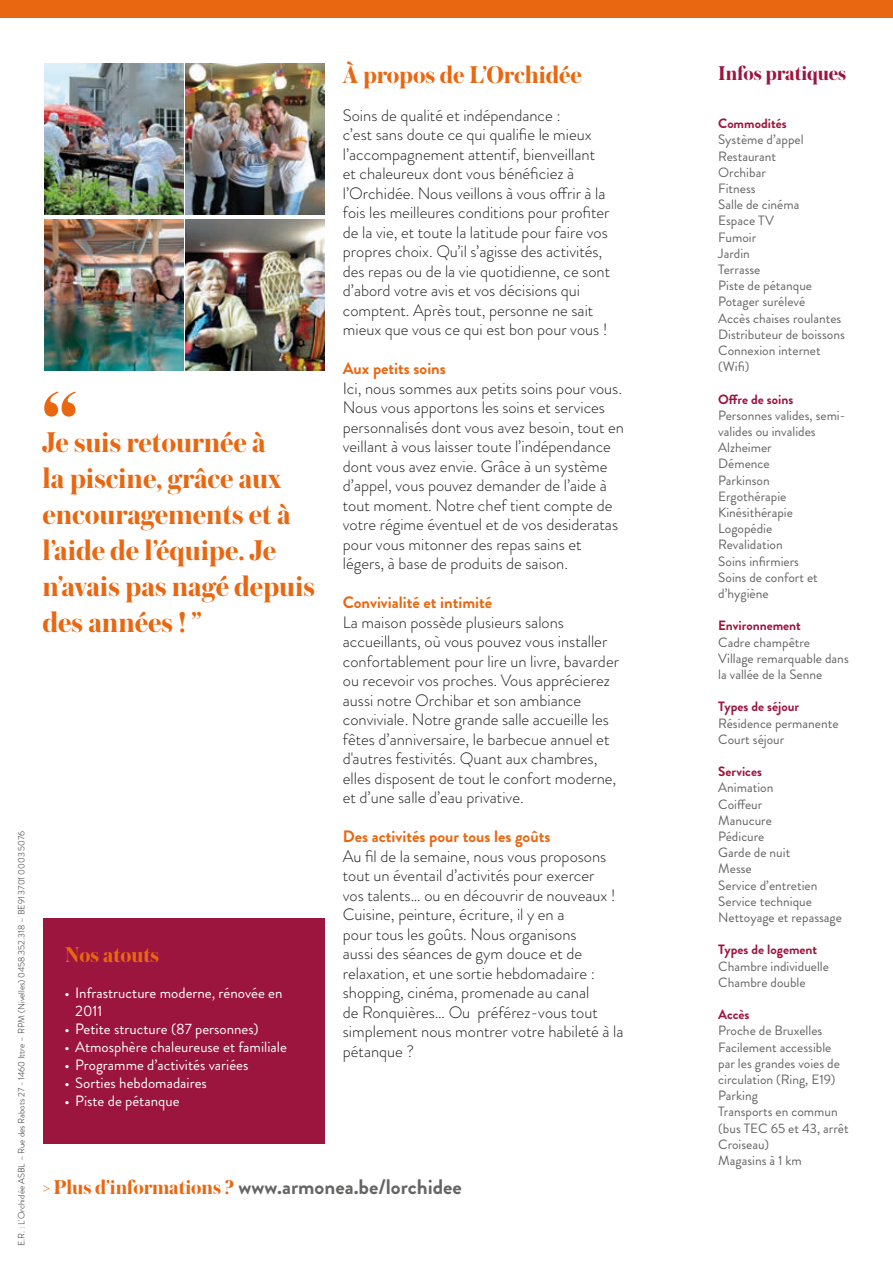
<style>
.page{position:relative;width:893px;height:1263px;background:#fff}
.page>*{position:absolute;margin:0;border:0;box-sizing:border-box;transform-origin:0 0}
.t1{font:700 105.9px "Austin";color:#ea6711}
.t2{font:700 30px/36px "Austin";color:#ea6711}
.t3{font:700 25.5px "Austin";letter-spacing:-.005em;color:#ea6711}
.t4{font:700 22.5px "Austin";color:#ea6711}
.t5{font:700 21px "Brandon Grotesque";color:#646463}
.t6{font:700 21px "Austin";color:#9c153f}
.t7{font:300 16.5px/19.5px "Brandon Grotesque";color:#1c1c1b}
.t8{font:700 16.5px "Brandon Grotesque";color:#ea6711}
.t9{font:15px/18px "Brandon Grotesque";color:#fff}
.t10{font:13.5px/16.2px "Brandon Grotesque";color:#646463}
.t11{font:700 13.5px "Brandon Grotesque";color:#9c153f}
.t12{font:300 9px "Brandon Grotesque";color:#1c1c1b}
.s1{font-family:"Austin";color:#ea6711}
</style>
<div class="page">
<div style="left:43px;top:918px;width:282px;height:225px;background:#9c153f"></div>
<div style="left:0;top:0;width:893px;height:17px;background:#ea6711"></div>
<img style="left:45px;top:64px;width:279px;height:151px">
<img style="left:45px;top:220px;width:279px;height:151px">
<p class="t12" style="left:15px;top:1246px;width:417px;rotate:-90deg">E.R. : L'Orchidée ASBL – Rue des Rabots 27 - 1460 Ittre – RPM (Nivelles) 0458.352.318 – BE91 3701 0003 5076</p>
<h1 class="t1" style="left:43px;top:353px;width:37px">“</h1>
<h2 class="t2" style="left:43px;top:423px;width:225px">Je suis retournée à</h2>
<h2 class="t2" style="left:43px;top:459px;width:274px">la piscine, grâce aux encouragements et à l’aide de l’équipe. Je n’avais pas nagé depuis des années ! ”</h2>
<h3 class="t4" style="left:65px;top:938px;width:96px">Nos atouts</h3>
<p class="t9" style="left:75px;top:984px;width:209px;text-indent:-11px">• Infrastructure moderne, rénovée en<br>2011</p>
<p class="t9" style="left:65px;top:1020px;width:196px">• Petite structure (87 personnes)</p>
<p class="t9" style="left:65px;top:1038px;width:224px">• Atmosphère chaleureuse et familiale</p>
<p class="t9" style="left:65px;top:1056px;width:185px">• Programme d’activités variées</p>
<p class="t9" style="left:65px;top:1074px;width:144px">• Sorties hebdomadaires</p>
<p class="t9" style="left:65px;top:1092px;width:116px">• Piste de pétanque</p>
<h3 class="t3" style="left:343px;top:56px;width:240px">À propos de L’Orchidée</h3>
<p class="t7" style="left:343px;top:105px;width:269px">Soins de qualité et indépendance :<br>c’est sans doute ce qui qualifie le mieux l’accompagnement attentif, bienveillant et chaleureux dont vous bénéficiez à l’Orchidée. Nous veillons à vous offrir à la fois les meilleures conditions pour profiter de la vie, et toute la latitude pour faire vos propres choix. Qu’il s’agisse des activités, des repas ou de la vie quotidienne, ce sont d’abord votre avis et vos décisions qui comptent. Après tout, personne ne sait mieux que vous ce qui est bon pour vous !</p>
<p class="t8" style="left:343px;top:357px;width:105px">Aux petits soins</p>
<p class="t7" style="left:343px;top:378px;width:283px">Ici, nous sommes aux petits soins pour vous.<br>Nous vous apportons les soins et services personnalisés dont vous avez besoin, tout en veillant à vous laisser toute l’indépendance dont vous avez envie. Grâce à un système d’appel, vous pouvez demander de l’aide à tout moment. Notre chef tient compte de votre régime éventuel et de vos desideratas pour vous mitonner des repas sains et légers, à base de produits de saison.</p>
<p class="t8" style="left:343px;top:591px;width:151px">Convivialité et intimité</p>
<p class="t7" style="left:343px;top:612px;width:278px">La maison possède plusieurs salons accueillants, où vous pouvez vous installer confortablement pour lire un livre, bavarder ou recevoir vos proches. Vous apprécierez aussi notre Orchibar et son ambiance conviviale. Notre grande salle accueille les fêtes d’anniversaire, le barbecue annuel et d'autres festivités. Quant aux chambres, elles disposent de tout le confort moderne, et d’une salle d’eau privative.</p>
<p class="t8" style="left:343px;top:825px;width:209px">Des activités pour tous les goûts</p>
<p class="t7" style="left:343px;top:846px;width:282px">Au fil de la semaine, nous vous proposons tout un éventail d’activités pour exercer<br>vos talents… ou en découvrir de nouveaux !<br>Cuisine, peinture, écriture, il y en a<br>pour tous les goûts. Nous organisons<br>aussi des séances de gym douce et de relaxation, et une sortie hebdomadaire : shopping, cinéma, promenade au canal<br>de Ronquières… Ou préférez-vous tout simplement nous montrer votre habileté à la pétanque ?</p>
<p class="t5" style="left:43px;top:1172px;width:421px"><span class="s1">&gt; Plus d’informations ?</span> www.armonea.be/lorchidee</p>
<p class="t6" style="left:718px;top:58px;width:129px">Infos pratiques</p>
<p class="t11" style="left:718px;top:114px;width:70px">Commodités</p>
<p class="t10" style="left:718px;top:132px;width:128px">Système d’appel<br>Restaurant<br>Orchibar<br>Fitness<br>Salle de cinéma<br>Espace TV<br>Fumoir<br>Jardin<br>Terrasse<br>Piste de pétanque<br>Potager surélevé<br>Accès chaises roulantes<br>Distributeur de boissons<br>Connexion internet (Wifi)</p>
<p class="t11" style="left:718px;top:389px;width:77px">Offre de soins</p>
<p class="t10" style="left:718px;top:407px;width:129px">Personnes valides, semi&shy;valides ou invalides<br>Alzheimer<br>Démence<br>Parkinson<br>Ergothérapie<br>Kinésithérapie<br>Logopédie<br>Revalidation<br>Soins infirmiers<br>Soins de confort et d’hygiène</p>
<p class="t11" style="left:718px;top:616px;width:84px">Environnement</p>
<p class="t10" style="left:718px;top:634px;width:132px">Cadre champêtre<br>Village remarquable dans la vallée de la Senne</p>
<p class="t11" style="left:718px;top:697px;width:82px">Types de séjour</p>
<p class="t10" style="left:718px;top:715px;width:122px">Résidence permanente<br>Court séjour</p>
<p class="t11" style="left:718px;top:762px;width:45px">Services</p>
<p class="t10" style="left:718px;top:780px;width:125px">Animation<br>Coiffeur<br>Manucure<br>Pédicure<br>Garde de nuit<br>Messe<br>Service d’entretien<br>Service technique<br>Nettoyage et repassage</p>
<p class="t11" style="left:718px;top:940px;width:100px">Types de logement</p>
<p class="t10" style="left:718px;top:958px;width:112px">Chambre individuelle<br>Chambre double</p>
<p class="t11" style="left:718px;top:1005px;width:33px">Accès</p>
<p class="t10" style="left:718px;top:1023px;width:132px">Proche de Bruxelles<br>Facilement accessible par les grandes voies de circulation (Ring, E19)<br>Parking<br>Transports en commun (bus TEC 65 et 43, arrêt<br>Croiseau)<br>Magasins à 1 km</p>
</div>
